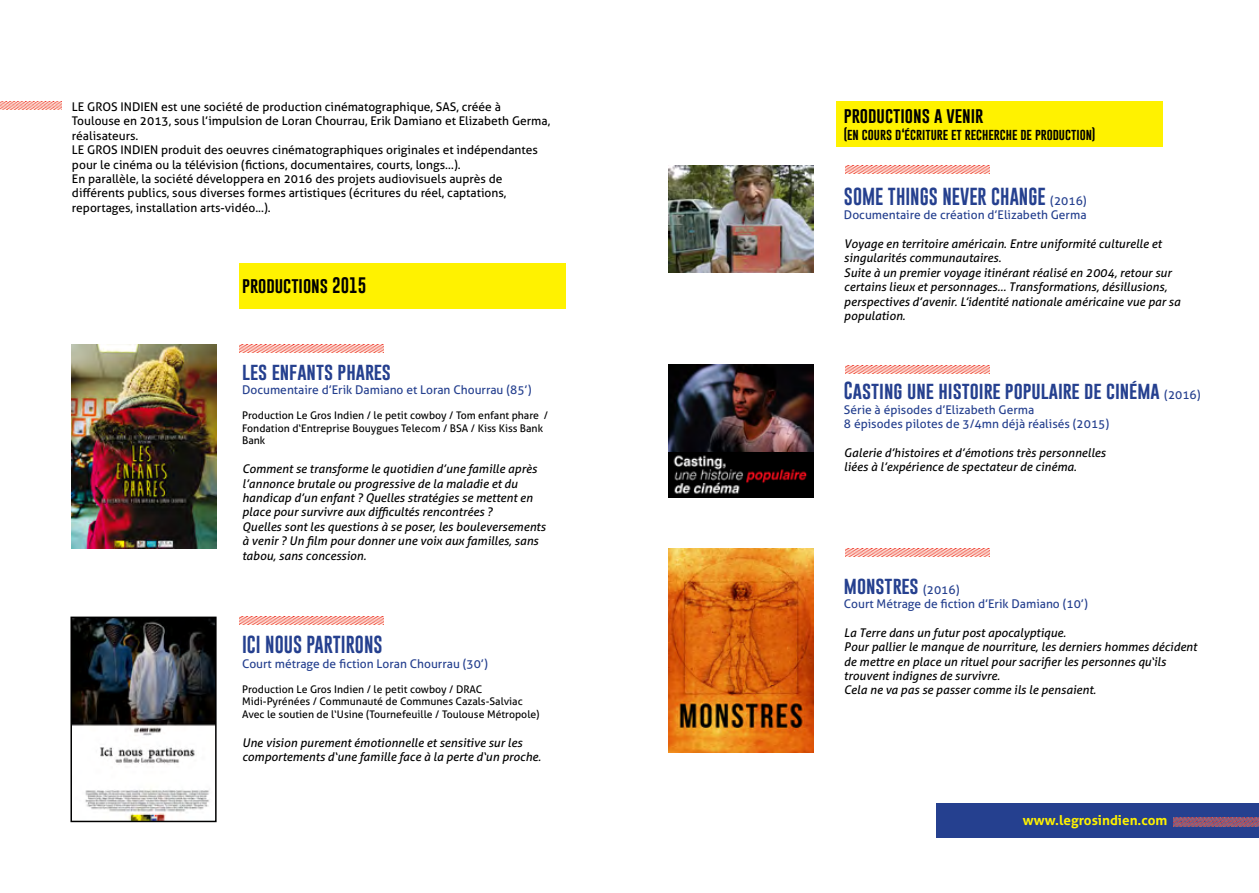
<style>
.page{position:relative;width:1259px;height:893px;background:#fff}
.page>*{position:absolute;margin:0;border:0;box-sizing:border-box;transform-origin:0 0}
.t1{font:18px "Gobold";color:#25408f}
.t2{font:16.35px "Gobold";color:#000}
.t3{font:700 13.5px "Aller";color:#fff200}
.t4{font:italic 12px/14.4px "Aller";color:#000}
.t5{font:12px/14.4px "Aller";color:#000}
.t6{font:12px/14.4px "Aller";color:#25408f}
.t7{font:12px "Gobold";color:#000}
.t8{font:10.5px/12.6px "Aller";color:#000}
.s1{font-family:"Aller";font-size:12px}
</style>
<div class="page">
<div style="left:239px;top:264px;width:327px;height:45px;background:#fff200"></div>
<img style="left:0;top:101px;width:61px;height:8px">
<img style="left:72px;top:344px;width:145px;height:204px">
<img style="left:73px;top:620px;width:141px;height:199px">
<div style="left:70px;top:617px;width:147px;height:205px;border:2px solid #000"></div>
<img style="left:239px;top:345px;width:145px;height:8px">
<img style="left:239px;top:617px;width:145px;height:8px">
<div style="left:936px;top:804px;width:323px;height:34px;background:#25408f"></div>
<div style="left:836px;top:101px;width:326px;height:46px;background:#fff200"></div>
<img style="left:668px;top:166px;width:145px;height:107px">
<img style="left:668px;top:364px;width:145px;height:133px">
<img style="left:668px;top:549px;width:145px;height:204px">
<img style="left:845px;top:166px;width:145px;height:8px">
<img style="left:845px;top:366px;width:145px;height:8px">
<img style="left:845px;top:549px;width:145px;height:8px">
<img style="left:1174px;top:818px;width:85px;height:8px">
<p class="t5" style="left:72px;top:99px;width:480px">Le Gros Indi en est une société de production cinématographique, SAS, créée à Toulouse en 2013, sous l’impulsion de Loran Chourrau, Erik Damiano et Elizabeth Germa, réalisateurs.<br>Le Gros Indi en produit des oeuvres cinématographiques originales et indépendantes pour le cinéma ou la télévision (fictions, documentaires, courts, longs…).<br>En parallèle, la société développera en 2016 des projets audiovisuels auprès de différents publics, sous diverses formes artistiques (écritures du réel, captations, reportages, installation arts-vidéo...).</p>
<h2 class="t2" style="left:242px;top:275px;width:126px">productions 2015</h2>
<h1 class="t1" style="left:242px;top:359px;width:150px">les enfants phares</h1>
<p class="t6" style="left:242px;top:382px;width:291px">Documentaire d’Erik Damiano et Loran Chourrau (85’)</p>
<p class="t8" style="left:242px;top:409px;width:308px">Production Le Gros Indien / le petit cowboy / Tom enfant phare /<br>Fondation d‘Entreprise Bouygues Telecom / BSA / Kiss Kiss Bank<br>Bank</p>
<p class="t4" style="left:242px;top:462px;width:305px">Comment se transforme le quotidien d’une famille après l’annonce brutale ou progressive de la maladie et du handicap d’un enfant ? Quelles stratégies se mettent en place pour survivre aux difficultés rencontrées ?<br>Quelles sont les questions à se poser, les bouleversements à venir ? Un film pour donner une voix aux familles, sans tabou, sans concession.</p>
<h1 class="t1" style="left:242px;top:633px;width:142px">ICI NOUS PARTIRONS</h1>
<p class="t6" style="left:242px;top:656px;width:247px">Court métrage de fiction Loran Chourrau (30’)</p>
<p class="t8" style="left:242px;top:683px;width:299px">Production Le Gros Indien / le petit cowboy / DRAC<br>Midi-Pyrénées / Communauté de Communes Cazals-Salviac<br>Avec le soutien de l‘Usine (Tournefeuille / Toulouse Métropole)</p>
<p class="t4" style="left:242px;top:735px;width:300px">Une vision purement émotionnelle et sensitive sur les comportements d‘une famille face à la perte d‘un proche.</p>
<h2 class="t2" style="left:844px;top:105px;width:141px">productions a venir</h2>
<p class="t7" style="left:844px;top:127px;width:253px">(en cours d‘écriture et recherche de production)</p>
<h1 class="t1" style="left:844px;top:185px;width:244px">SOME THINGS NEVER CHANGE <span class="s1">(2016)</span></h1>
<p class="t6" style="left:844px;top:208px;width:244px">Documentaire de création d’Elizabeth Germa</p>
<p class="t4" style="left:844px;top:236px;width:338px">Voyage en territoire américain. Entre uniformité culturelle et singularités communautaires.<br>Suite à un premier voyage itinérant réalisé en 2004, retour sur certains lieux et personnages… Transformations, désillusions, perspectives d’avenir. L’identité nationale américaine vue par sa population.</p>
<h1 class="t1" style="left:844px;top:379px;width:358px">Casting une histoire populaire de cinéma <span class="s1">(2016)</span></h1>
<p class="t6" style="left:844px;top:402px;width:267px">Série à épisodes d’Elizabeth Germa<br>8 épisodes pilotes de 3/4mn déjà réalisés (2015)</p>
<p class="t4" style="left:844px;top:445px;width:263px">Galerie d’histoires et d’émotions très personnelles liées à l’expérience de spectateur de cinéma.</p>
<h1 class="t1" style="left:844px;top:573px;width:117px">monstres <span class="s1">(2016)</span></h1>
<p class="t6" style="left:844px;top:596px;width:245px">Court Métrage de fiction d’Erik Damiano (10’)</p>
<p class="t4" style="left:844px;top:625px;width:354px">La Terre dans un futur post apocalyptique.<br>Pour pallier le manque de nourriture, les derniers hommes décident de mettre en place un rituel pour sacrifier les personnes qu‘ils trouvent indignes de survivre.<br>Cela ne va pas se passer comme ils le pensaient.</p>
<p class="t3" style="left:1023px;top:812px;width:146px">www.legrosindien.com</p>
</div>
